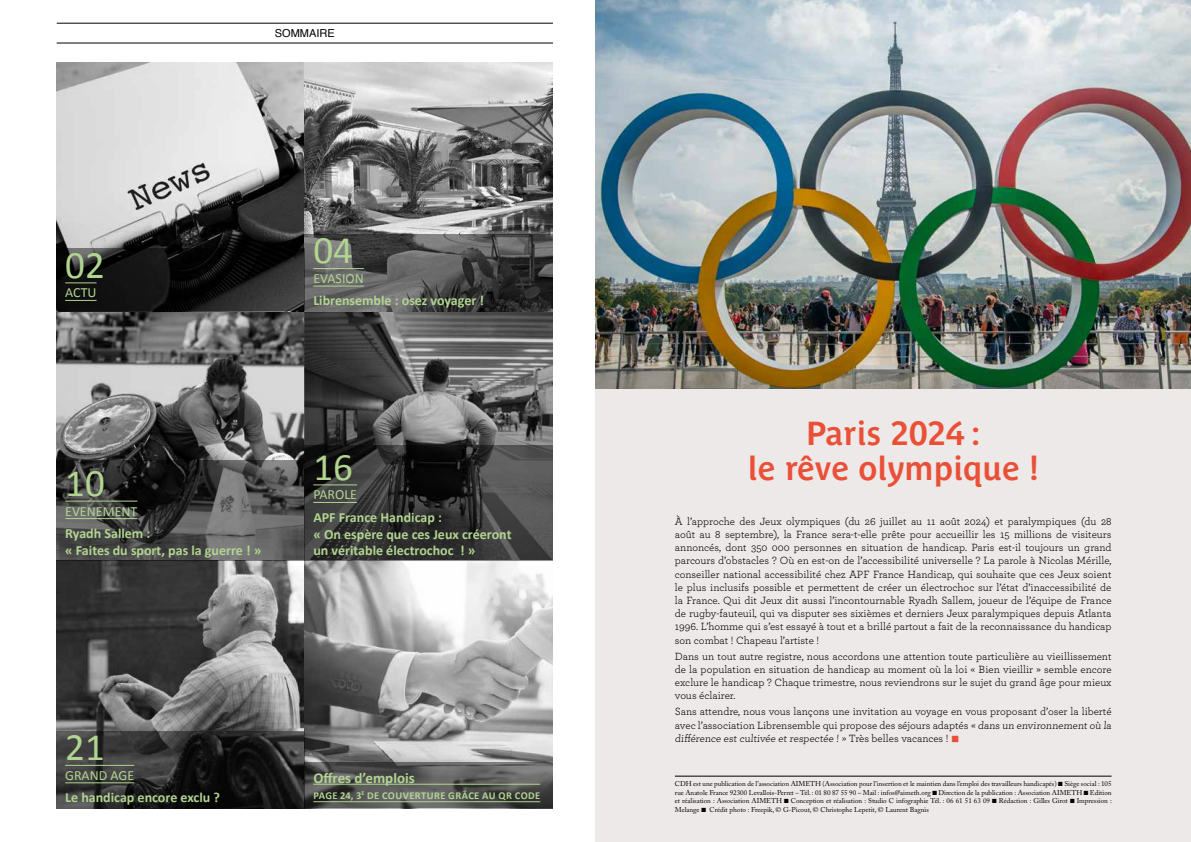
<style>
.page{position:relative;width:1191px;height:842px;background:#fff}
.page>*{position:absolute;margin:0;border:0;box-sizing:border-box;transform-origin:0 0}
.t1{font:39px "Calibri";color:#b2d491}
.t2{font:700 33px/35px "Parisine Plus Std Gris";color:#ea5037;text-align:center}
.t3{font:700 15px "Calibri";color:#b2d491}
.t4{font:700 14px/16.8px "Calibri";color:#b2d491}
.t5{font:14px "Calibri";color:#b2d491}
.t6{font:11px/13.2px "Archer";color:#000;text-align:justify}
.t7{font:11px "Helvetica";color:#000}
.t8{font:700 10.5px "Calibri";letter-spacing:.04em;color:#b2d491}
.t9{font:7px/8.4px "Adobe Caslon Pro";color:#000;text-align:justify}
.s1{color:#ea5037}
</style>
<div class="page">
<img style="left:595px;top:0;width:596px;height:390px">
<hr style="left:57px;top:23px;width:496px;height:1px;background:#000">
<hr style="left:57px;top:43px;width:496px;height:1px;background:#000">
<div style="left:595px;top:390px;width:596px;height:452px;background:#ede9e8"></div>
<hr style="left:675px;top:776px;width:436px;height:1px;background:#000">
<svg style="left:57px;top:62px;width:496px;height:747px;background:#828282"></svg>
<svg style="left:305px;top:763px;width:248px;height:45px;background:#555554"></svg>
<hr style="left:313px;top:784px;width:227px;height:1px;background:#b2d491">
<hr style="left:313px;top:801px;width:227px;height:1px;background:#b2d491">
<svg style="left:57px;top:248px;width:248px;height:63px;background:#171717"></svg>
<hr style="left:65px;top:283px;width:32px;height:1px;background:#b2d491">
<hr style="left:65px;top:300px;width:32px;height:1px;background:#b2d491">
<svg style="left:305px;top:234px;width:248px;height:78px;background:#515151"></svg>
<hr style="left:313px;top:268px;width:51px;height:1px;background:#b2d491">
<hr style="left:313px;top:286px;width:51px;height:1px;background:#b2d491">
<svg style="left:57px;top:461px;width:248px;height:100px;background:#484847"></svg>
<hr style="left:65px;top:501px;width:72px;height:1px;background:#b2d491">
<hr style="left:65px;top:518px;width:72px;height:1px;background:#b2d491">
<svg style="left:305px;top:445px;width:248px;height:116px;background:#353535"></svg>
<hr style="left:313px;top:485px;width:44px;height:1px;background:#b2d491">
<hr style="left:313px;top:502px;width:44px;height:1px;background:#b2d491">
<svg style="left:57px;top:731px;width:248px;height:78px;background:#282827"></svg>
<hr style="left:65px;top:765px;width:69px;height:1px;background:#b2d491">
<hr style="left:65px;top:782px;width:69px;height:1px;background:#b2d491">
<p class="t7" style="left:275px;top:25px;width:61px">SOMMAIRE</p>
<h1 class="t1" style="left:65px;top:241px;width:41px">02</h1>
<p class="t5" style="left:65px;top:284px;width:33px">ACTU</p>
<h1 class="t1" style="left:313px;top:226px;width:41px">04</h1>
<p class="t5" style="left:313px;top:270px;width:52px">EVASION</p>
<p class="t4" style="left:313px;top:292px;width:172px">Librensemble : osez voyager !</p>
<h1 class="t1" style="left:65px;top:459px;width:41px">10</h1>
<p class="t5" style="left:65px;top:502px;width:74px">EVENEMENT</p>
<p class="t4" style="left:65px;top:524px;width:198px">Ryadh Sallem :<br>« Faites du sport, pas la guerre ! »</p>
<h1 class="t1" style="left:313px;top:443px;width:41px">16</h1>
<p class="t5" style="left:313px;top:486px;width:45px">PAROLE</p>
<p class="t4" style="left:313px;top:508px;width:200px">APF France Handicap :<br>« On espère que ces Jeux créeront un véritable électrochoc ! »</p>
<h1 class="t1" style="left:65px;top:723px;width:41px">21</h1>
<p class="t5" style="left:65px;top:766px;width:71px">GRAND AGE</p>
<p class="t4" style="left:65px;top:788px;width:156px">Le handicap encore exclu ?</p>
<h3 class="t3" style="left:313px;top:769px;width:103px">Offres d’emplois</h3>
<p class="t8" style="left:313px;top:789px;width:228px">PAGE 24, 3<sup>E</sup> DE COUVERTURE GRÂCE AU QR CODE</p>
<h2 class="t2" style="left:747px;top:416px;width:292px">Paris 2024 :<br>le rêve olympique !</h2>
<p class="t6" style="left:675px;top:514px;width:438px">À l’approche des Jeux olympiques (du 26 juillet au 11 août 2024) et paralympiques (du 28 août au 8 septembre), la France sera-t-elle prête pour accueillir les 15 millions de visiteurs annoncés, dont 350 000 personnes en situation de handicap. Paris est-il toujours un grand parcours d’obstacles ? Où en est-on de l’accessibilité universelle ? La parole à Nicolas Mérille, conseiller national accessibilité chez APF France Handicap, qui souhaite que ces Jeux soient le plus inclusifs possible et permettent de créer un électrochoc sur l’état d’inaccessibilité de la France. Qui dit Jeux dit aussi l’incontournable Ryadh Sallem, joueur de l’équipe de France de rugby-fauteuil, qui va disputer ses sixièmes et derniers Jeux paralympiques depuis Atlanta 1996. L’homme qui s’est essayé à tout et a brillé partout a fait de la reconnaissance du handicap son combat ! Chapeau l’artiste !</p>
<p class="t6" style="left:675px;top:649px;width:438px">Dans un tout autre registre, nous accordons une attention toute particulière au vieillissement de la population en situation de handicap au moment où la loi « Bien vieillir » semble encore exclure le handicap ? Chaque trimestre, nous reviendrons sur le sujet du grand âge pour mieux vous éclairer.</p>
<p class="t6" style="left:675px;top:704px;width:439px">Sans attendre, nous vous lançons une invitation au voyage en vous proposant d’oser la liberté avec l’association Librensemble qui propose des séjours adaptés « dans un environnement où la différence est cultivée et respectée ! » Très belles vacances ! <span class="s1">■</span></p>
<p class="t9" style="left:675px;top:780px;width:438px">CDH est une publication de l’association AIMETH (Association pour l’insertion et le maintien dans l’emploi des travailleurs handicapés) ■ Siège social : 105 rue Anatole France 92300 Levallois-Perret – Tél. : 01 80 87 55 90 – Mail : infos@aimeth.org ■ Direction de la publication : Association AIMETH ■ Edition et réalisation : Association AIMETH ■ Conception et réalisation : Studio C infographie Tél. : 06 61 51 63 09 ■ Rédaction : Gilles Girot ■ Impression :<br>Melange ■ Crédit photo : Freepik, © G-Picout, © Christophe Lepetit, © Laurent Bagnis</p>
</div>
